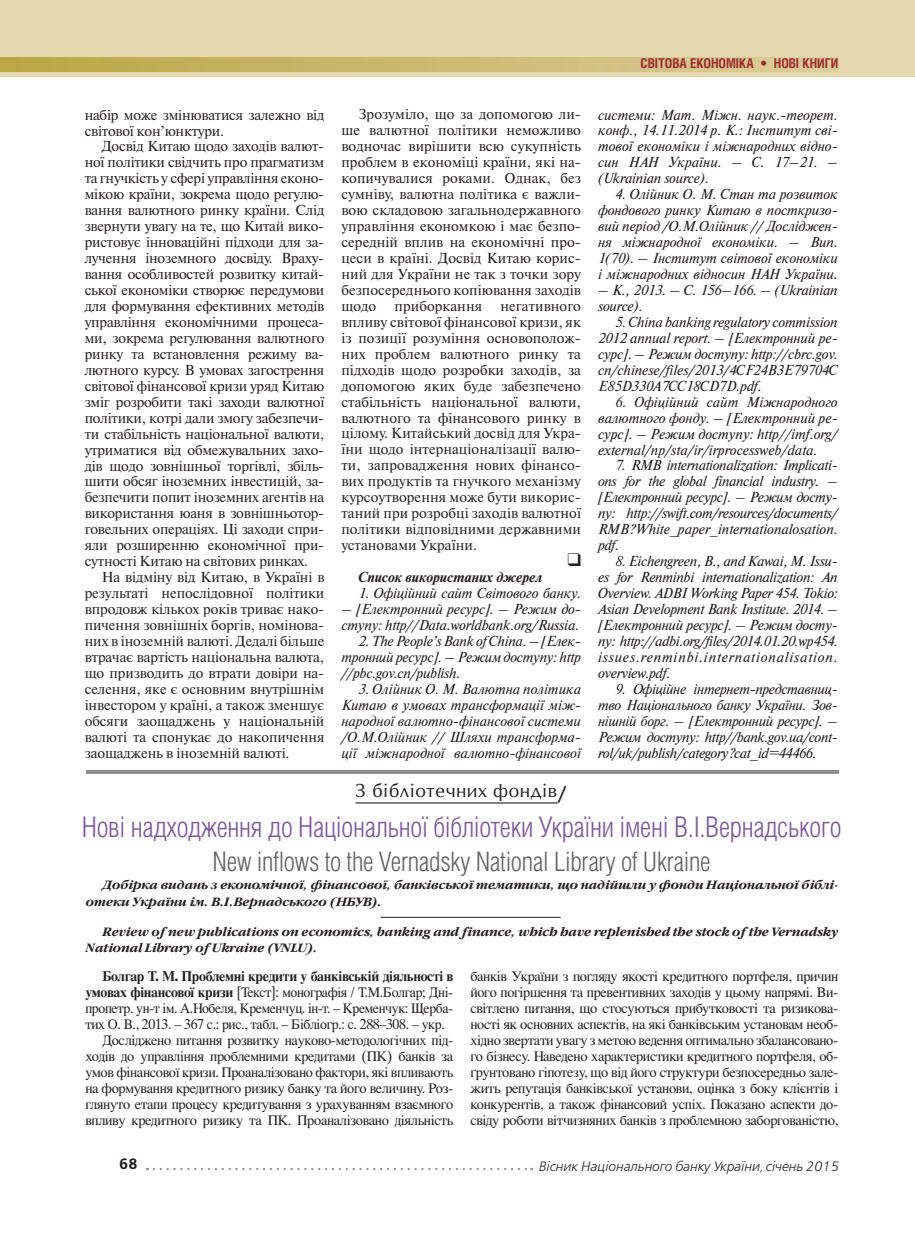
<style>
.page{position:relative;width:915px;height:1234px;background:#fff}
.page>*{position:absolute;margin:0;border:0;box-sizing:border-box;transform-origin:0 0}
.t1{font:300 28.5px "Helios Cond";letter-spacing:-.01em;color:#7c599b}
.t2{font:300 27px "Helios Cond";letter-spacing:-.01em;color:#636366}
.t3{font:18px "Opium New";letter-spacing:.025em;color:#231f20}
.t4{font:15px "Free Set Demi Bold C";color:#231f20}
.t5{font:14.4px/15.9px "Newton C";letter-spacing:-.005em;color:#231f20;text-align:justify}
.t6{font:italic 14.4px/15.9px "Newton C";letter-spacing:-.005em;color:#231f20;text-align:justify}
.t7{font:14.4px/15.9px "Latinskij";letter-spacing:-.025em;color:#231f20;text-align:justify}
.t8{font:14.4px "Latinskij";letter-spacing:-.025em;color:#231f20;scale:.96 1}
.t9{font:700 14.4px "Latinskij";letter-spacing:-.025em;color:#231f20;scale:.96 1}
.t10{font:italic 700 14.4px "Newton C";color:#231f20}
.t11{font:italic 13.5px "Free Set Light C";color:#231f20}
.t12{font:700 13.5px "Helios Cond";color:#9e2d32}
.t13{font:italic 700 12px/16.5px "Garamond C";letter-spacing:.005em;color:#231f20}
.s1{font-family:"Futura Futuris C"}
.s2{font-weight:700}
.s3{font-size:10.5px}
</style>
<div class="page">
<div style="left:0;top:0;width:914px;height:77px;background:#e5d8ae"></div>
<svg style="left:0;top:57px;width:838px;height:14px;background:#cbb96f"></svg>
<svg style="left:154px;top:1167px;width:378px;height:2px"></svg>
<hr style="left:355px;top:802px;width:202px;height:1px;background:#231f20">
<hr style="left:380px;top:916px;width:180px;height:1px;background:#231f20">
<hr style="left:86px;top:770px;width:752px;height:1px;background:#231f20">
<hr style="left:86px;top:772px;width:752px;height:1px;background:#231f20">
<p class="t12" style="left:640px;top:58px;width:199px">СВІТОВА ЕКОНОМІКА • НОВІ КНИГИ</p>
<p class="t5" style="left:85px;top:108px;width:241px">набір може змінюватися залежно від світової кон’юнктури.</p>
<p class="t5" style="left:85px;top:140px;width:241px;text-indent:17px">Досвід Китаю щодо заходів валют&shy;ної політики свідчить про прагматизм та гнучкість у сфері управління еконо&shy;мікою країни, зокрема щодо регулю&shy;вання валютного ринку країни. Слід звернути увагу на те, що Китай вико&shy;ристовує інноваційні підходи для за&shy;лучення іноземного досвіду. Враху&shy;вання особливостей розвитку китай&shy;ської економіки створює передумови для формування ефективних методів управління економічними процеса&shy;ми, зокрема регулювання валютного ринку та встановлення режиму ва&shy;лютного курсу. В умовах загострення світової фінансової кризи уряд Китаю зміг розробити такі заходи валютної політики, котрі дали змогу забезпечи&shy;ти стабільність національної валюти, утриматися від обмежувальних захо&shy;дів щодо зовнішньої торгівлі, збіль&shy;шити обсяг іноземних інвестицій, за&shy;безпечити попит іноземних агентів на використання юаня в зовнішньотор&shy;говельних операціях. Ці заходи спри&shy;яли розширенню економічної при&shy;сутності Китаю на світових ринках.</p>
<p class="t5" style="left:85px;top:570px;width:241px;text-indent:17px">На відміну від Китаю, в Україні в результаті непослідовної політики впродовж кількох років триває нако&shy;пичення зовнішніх боргів, номінова&shy;них в іноземній валюті. Дедалі більше втрачає вартість національна валюта, що призводить до втрати довіри на&shy;селення, яке є основним внутрішнім інвестором у країні, а також зменшує обсяги заощаджень у національній валюті та спонукає до накопичення заощаджень в іноземній валюті.</p>
<p class="t5" style="left:341px;top:108px;width:241px;text-indent:17px">Зрозуміло, що за допомогою ли&shy;ше валютної політики неможливо водночас вирішити всю сукупність проблем в економіці країни, які на&shy;копичувалися роками. Однак, без сумніву, валютна політика є важли&shy;вою складовою загальнодержавного управління економкою і має безпо&shy;середній вплив на економічні про&shy;цеси в країні. Досвід Китаю корис&shy;ний для України не так з точки зору безпосереднього копіювання заходів щодо</p>
<p class="t5" style="left:394px;top:299px;width:89px">приборкання</p>
<p class="t5" style="left:341px;top:299px;width:241px;text-indent:159px">негативного впливу світової фінансової кризи, як із позиції розуміння основополож&shy;них проблем валютного ринку та підходів щодо розробки заходів, за допомогою яких буде забезпечено стабільність національної валюти, валютного та фінансового ринку в цілому. Китайський досвід для Укра&shy;їни щодо інтернаціоналізації валю&shy;ти, запровадження нових фінансо&shy;вих продуктів та гнучкого механізму курсоутворення може бути викорис&shy;таний при розробці заходів валютної політики відповідними державними установами України.</p>
<p class="t10" style="left:358px;top:571px;width:185px">Список використаних джерел</p>
<p class="t6" style="left:358px;top:586px;width:224px">1. Офіційний сайт Світового банку.</p>
<p class="t6" style="left:341px;top:602px;width:241px">– [Електронний ресурс]. – Режим до&shy;ступу: http//Data.worldbank.org/Russia.</p>
<p class="t6" style="left:341px;top:634px;width:241px;text-indent:17px">2. The People’s Bank of China. – [Елек&shy;тронний ресурс]. – Режим доступу: http //pbc.gov.cn/publish.</p>
<p class="t6" style="left:341px;top:682px;width:241px;text-indent:17px">3. Олійник О. М. Валютна політика Китаю в умовах трансформації між&shy;народної валютно-фінансової системи /О.М.Олійник // Шляхи трансформа&shy;ції міжнародної валютно-фінансової</p>
<p class="t3" style="left:355px;top:782px;width:214px">З бібліотечних фондів<span class="s1">/</span></p>
<p class="t6" style="left:598px;top:108px;width:241px">системи: Мат. Міжн. наук.-теорет. конф., 14.11.2014 р. К.: Інститут сві&shy;тової економіки і міжнародних відно&shy;син НАН України. – С. 17–21. – (Ukrainian source).</p>
<p class="t6" style="left:598px;top:188px;width:241px;text-indent:17px">4. Олійник О. М. Стан та розвиток фондового ринку Китаю в посткризо&shy;вий період /О.М.Олійник // Досліджен&shy;ня міжнародної економіки. – Вип.<br>1(70). – Інститут світової економіки і міжнародних відносин НАН України.</p>
<p class="t6" style="left:598px;top:283px;width:241px">– К., 2013. – С. 156–166. – (Ukrainian source).</p>
<p class="t6" style="left:598px;top:315px;width:241px;text-indent:17px">5. China banking regulatory commission 2012 annual report. – [Електронний ре&shy;сурс]. – Режим доступу: http://cbrc.gov. cn/chinese/files/2013/4CF24B3E79704C E85D330A7CC18CD7D.pdf.</p>
<p class="t6" style="left:598px;top:395px;width:241px;text-indent:17px">6. Офіційний сайт Міжнародного валютного фонду. – [Електронний ре&shy;сурс]. – Режим доступу: http//imf.org/ external/np/sta/ir/irprocessweb/data.</p>
<p class="t6" style="left:598px;top:459px;width:241px;text-indent:17px">7. RMB internationalization: Implica ti&shy;ons for the global financial industry. – [Елек тронний ресурс]. – Режим досту&shy;пу: http://swift.com/resources/documents/ RMB?White_paper_internationalosation. pdf.</p>
<p class="t6" style="left:598px;top:554px;width:241px;text-indent:17px">8. Eichengreen, B., and Kawai, М. Is su&shy;es for Renminbi internationalization: An Over view. ADBI Working Paper 454. Tokio:<br>Asian Development Bank Institute. 2014. – [Електронний ресурс]. – Режим досту&shy;пу: http://adbi.org/files/2014.01.20.wp454. is sues.renminbi.internationalisation. overview.pdf.</p>
<p class="t6" style="left:598px;top:682px;width:241px;text-indent:17px">9. Офіційне інтернет-представниц&shy;тво Національного банку України. Зов&shy;нішній борг. – [Електронний ресурс]. – Ре жим доступу: http//bank.gov.ua/cont&shy;rol/uk/publish/category?cat_id=44466.</p>
<h1 class="t1" style="left:82px;top:816px;width:761px">Нові надходження до Національної бібліотеки України імені В.І.Вернадського</h1>
<h2 class="t2" style="left:212px;top:850px;width:499px">New inflows to the Vernadsky National Library of Ukraine</h2>
<p class="t13" style="left:86px;top:877px;width:753px;text-indent:17px">Добірка видань з економічної, фінансової, банківської тематики, що надійшли у фонди Національної біблі&shy;отеки України ім. В.І.Вернадського (НБУВ).</p>
<p class="t13" style="left:86px;top:924px;width:753px;text-indent:17px">Review of new publications on economics, banking and finance, which have replenished the stock of the Vernadsky<br>National Library of Ukraine (VNLU).</p>
<p class="t9" style="left:102px;top:971px;width:367px">Болгар Т. М. Проблемні кредити у банківській діяльності в</p>
<p class="t8" style="left:85px;top:986px;width:385px"><span class="s2">умовах фінансової кризи</span> [Текст]: монографія / Т.М.Бол гар; Дні-</p>
<p class="t8" style="left:85px;top:1002px;width:385px">пропетр. ун-т ім. А.Нобеля, Кременчуц. ін-т. – Кременчук: Щерба-</p>
<p class="t8" style="left:85px;top:1018px;width:376px">тих О. В., 2013. – 367 с.: рис., табл. – Бібліогр.: с. 288–308. – укр.</p>
<p class="t7" style="left:102px;top:1033px;width:352px">Досліджено питання розвитку науково-методологічних під-</p>
<p class="t7" style="left:85px;top:1049px;width:369px">ходів до управління проблемними кредитами (ПК) банків за</p>
<p class="t7" style="left:85px;top:1065px;width:369px">умов фінансової кризи. Проаналізовано фактори, які впливають</p>
<p class="t7" style="left:85px;top:1081px;width:369px">на формування кредитного ризику банку та його величину. Роз-</p>
<p class="t7" style="left:85px;top:1097px;width:369px">глянуто етапи процесу кредитування з урахуванням взаємного</p>
<p class="t7" style="left:85px;top:1113px;width:369px">впливу кредитного ризику та ПК. Проаналізовано діяльність</p>
<p class="t7" style="left:470px;top:969px;width:369px">банків України з погляду якості кредитного портфеля, причин його погіршення та превентивних заходів у цьому напрямі. Ви&shy;світлено питання, що стосуються прибутковості та ризикова&shy;ності як основних аспектів, на які банківським установам необ&shy;хідно звертати увагу з метою ведення оптимально збалансовано&shy;го бізнесу. Наведено характеристики кредитного портфеля, об&shy;ґрунтовано гіпотезу, що від його структури безпосередньо зале&shy;жить репутація банківської установи, оцінка з боку клієнтів і конкурентів, а також фінансовий успіх. Показано аспекти до&shy;свіду роботи вітчизняних банків з проблемною заборгованістю,</p>
<p class="t4" style="left:119px;top:1157px;width:20px">68</p>
<p class="t11" style="left:538px;top:1160px;width:302px">Вісник Національного банку України<span class="s3">,</span> січень 2015</p>
</div>
